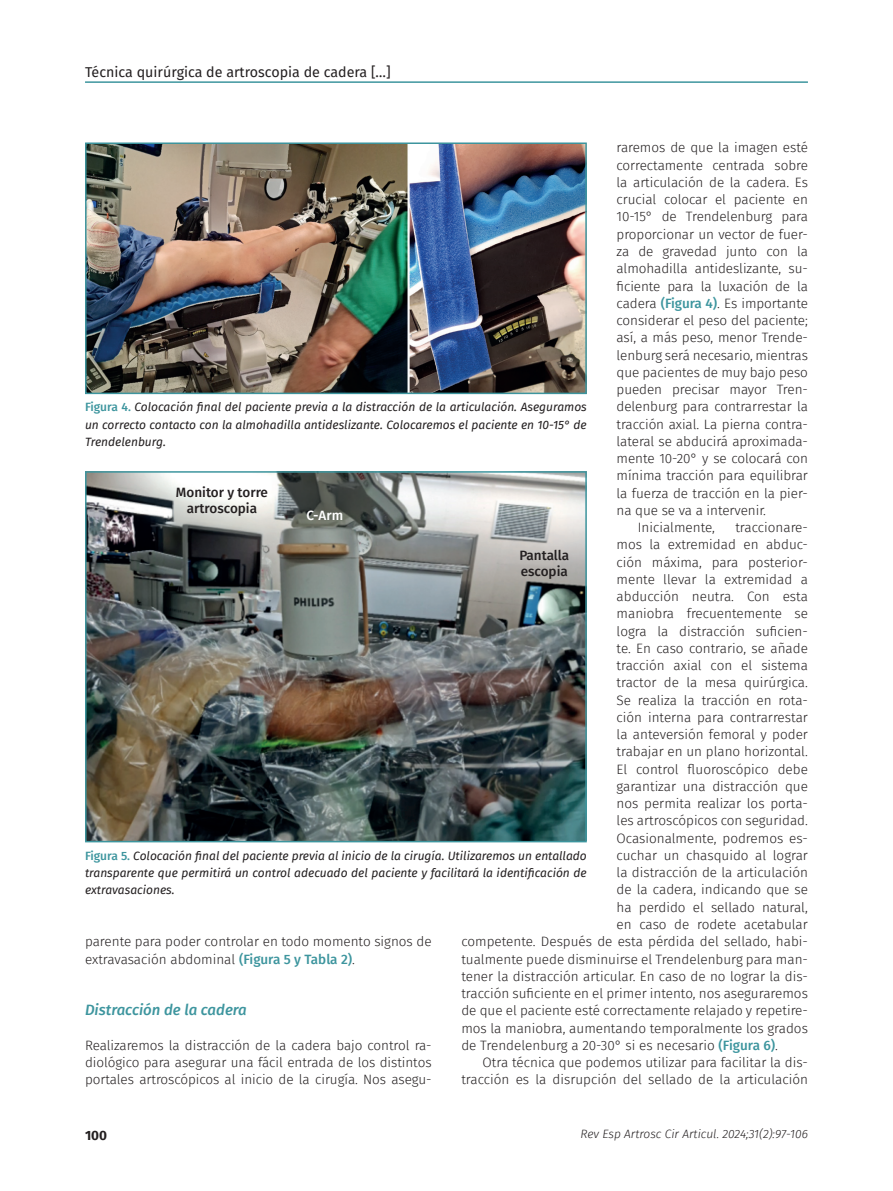
<style>
.page{position:relative;width:893px;height:1191px;background:#fff}
.page>*{position:absolute;margin:0;border:0;box-sizing:border-box;transform-origin:0 0}
.Subladillo{font:italic 500 15px "Fira Sans FS";color:#3d959e}
.t1{font:14.25px "Fira Sans FS";color:#231f20}
.Párrafo_general{font:13.5px/17.2px "Fira Sans Light FS";color:#231f20}
.Primer_párrafo{font:13.5px/17.2px "Fira Sans Light FS";letter-spacing:-.005em;color:#231f20;text-align:justify}
.Subladillo_2_postsuladillo_1{font:500 13.5px "Fira Sans FS";color:#231f20}
.Subladillo_2_postsuladillo_1-2{font:500 13.5px "Fira Sans FS";color:#fff}
.t2{font:700 13.5px "Fira Sans FS";color:#231f20}
.Pie_de_foto{font:italic 12px/17.2px "Fira Sans FS";color:#231f20;text-align:justify}
.t3{font:italic 300 12px "Fira Sans FS";color:#231f20}
.s1{font-family:"Fira Sans FS";font-weight:500;color:#3d959e}
.s2{font-weight:500;font-style:normal;color:#3d959e}
</style>
<div class="page">
<hr style="left:85px;top:81px;width:723px;height:2px;background:#3d959e">
<img style="left:88px;top:145px;width:496px;height:246px">
<div style="left:85px;top:142px;width:502px;height:252px;border:2px solid #3d959e"></div>
<img style="left:88px;top:474px;width:496px;height:365px">
<div style="left:85px;top:471px;width:502px;height:371px;border:2px solid #3d959e"></div>
<p class="t1" style="left:85px;top:62px;width:307px">Técnica quirúrgica de artroscopia de cadera […]</p>
<p class="Primer_párrafo" style="left:617px;top:139px;width:193px">raremos de que la imagen esté correctamente centrada sobre la articulación de la cadera. Es crucial colocar el paciente en 10-15° de Trendelenburg para proporcionar un vector de fuer&shy;za de gravedad junto con la almohadilla antideslizante, su&shy;ficiente para la luxación de la cadera <span class="s1">(Figura 4)</span>. Es importante considerar el peso del paciente; así, a más peso, menor Trende&shy;lenburg será necesario, mientras que pacientes de muy bajo peso pueden precisar mayor Tren&shy;delenburg para contrarrestar la tracción axial. La pierna contra&shy;lateral se abducirá aproximada&shy;mente 10-20° y se colocará con mínima tracción para equilibrar la fuerza de tracción en la pier&shy;na que se va a intervenir.</p>
<p class="Párrafo_general" style="left:638px;top:519px;width:79px">Inicialmente,</p>
<p class="Párrafo_general" style="left:735px;top:519px;width:74px">traccionare-</p>
<p class="Párrafo_general" style="left:617px;top:536px;width:193px">mos la extremidad en abduc-</p>
<p class="Párrafo_general" style="left:617px;top:553px;width:193px">ción máxima, para posterior-</p>
<p class="Párrafo_general" style="left:617px;top:570px;width:193px">mente llevar la extremidad a</p>
<p class="Párrafo_general" style="left:617px;top:588px;width:193px">abducción neutra. Con esta</p>
<p class="Párrafo_general" style="left:617px;top:605px;width:193px">maniobra frecuentemente se</p>
<p class="Párrafo_general" style="left:617px;top:622px;width:193px">logra la distracción suficien-</p>
<p class="Párrafo_general" style="left:617px;top:639px;width:193px">te. En caso contrario, se añade</p>
<p class="Párrafo_general" style="left:617px;top:657px;width:193px">tracción axial con el sistema</p>
<p class="Párrafo_general" style="left:617px;top:674px;width:193px">tractor de la mesa quirúrgica.</p>
<p class="Párrafo_general" style="left:617px;top:691px;width:193px">Se realiza la tracción en rota-</p>
<p class="Párrafo_general" style="left:617px;top:708px;width:193px">ción interna para contrarrestar</p>
<p class="Párrafo_general" style="left:617px;top:726px;width:193px">la anteversión femoral y poder</p>
<p class="Párrafo_general" style="left:617px;top:743px;width:193px">trabajar en un plano horizontal.</p>
<p class="Párrafo_general" style="left:617px;top:760px;width:193px">El control fluoroscópico debe</p>
<p class="Párrafo_general" style="left:617px;top:777px;width:193px">garantizar una distracción que</p>
<p class="Párrafo_general" style="left:617px;top:795px;width:193px">nos permita realizar los porta-</p>
<p class="Párrafo_general" style="left:617px;top:812px;width:193px">les artroscópicos con seguridad.</p>
<p class="Párrafo_general" style="left:617px;top:829px;width:193px">Ocasionalmente, podremos es-</p>
<p class="Párrafo_general" style="left:617px;top:846px;width:193px">cuchar un chasquido al lograr</p>
<p class="Párrafo_general" style="left:617px;top:864px;width:193px">la distracción de la articulación</p>
<p class="Párrafo_general" style="left:617px;top:881px;width:193px">de la cadera, indicando que se</p>
<p class="Párrafo_general" style="left:617px;top:898px;width:193px">ha perdido el sellado natural,</p>
<p class="Párrafo_general" style="left:617px;top:915px;width:193px">en caso de rodete acetabular</p>
<p class="Párrafo_general" style="left:461px;top:933px;width:348px">competente. Después de esta pérdida del sellado, habi-</p>
<p class="Párrafo_general" style="left:461px;top:950px;width:348px">tualmente puede disminuirse el Trendelenburg para man-</p>
<p class="Párrafo_general" style="left:461px;top:967px;width:348px">tener la distracción articular. En caso de no lograr la dis-</p>
<p class="Párrafo_general" style="left:461px;top:984px;width:348px">tracción suficiente en el primer intento, nos aseguraremos</p>
<p class="Párrafo_general" style="left:461px;top:1002px;width:348px">de que el paciente esté correctamente relajado y repetire-</p>
<p class="Párrafo_general" style="left:461px;top:1019px;width:348px">mos la maniobra, aumentando temporalmente los grados</p>
<p class="Párrafo_general" style="left:461px;top:1036px;width:318px">de Trendelenburg a 20-30° si es necesario <span class="s1">(Figura 6)</span>.</p>
<p class="Párrafo_general" style="left:461px;top:1053px;width:348px;text-align:right">Otra técnica que podemos utilizar para facilitar la dis&shy;tracción es la disrupción del sellado de la articulación</p>
<p class="Pie_de_foto" style="left:85px;top:398px;width:503px"><span class="s2">Figura 4.</span> Colocación final del paciente previa a la distracción de la articulación. Aseguramos un correcto contacto con la almohadilla antideslizante. Colocaremos el paciente en 10-15° de Trendelenburg.</p>
<p class="Subladillo_2_postsuladillo_1" style="left:176px;top:482px;width:94px">Monitor y torre</p>
<p class="Subladillo_2_postsuladillo_1" style="left:187px;top:499px;width:72px">artroscopia</p>
<p class="Subladillo_2_postsuladillo_1-2" style="left:306px;top:505px;width:38px">C-Arm</p>
<p class="Subladillo_2_postsuladillo_1" style="left:519px;top:545px;width:51px">Pantalla</p>
<p class="Subladillo_2_postsuladillo_1" style="left:521px;top:561px;width:49px">escopia</p>
<p class="Pie_de_foto" style="left:85px;top:847px;width:503px"><span class="s2">Figura 5.</span> Colocación final del paciente previa al inicio de la cirugía. Utilizaremos un entallado transparente que permitirá un control adecuado del paciente y facilitará la identificación de extravasaciones.</p>
<p class="Párrafo_general" style="left:85px;top:933px;width:348px">parente para poder controlar en todo momento signos de extravasación abdominal <span class="s1">(Figura 5 y Tabla 2)</span>.</p>
<p class="Subladillo" style="left:85px;top:999px;width:163px">Distracción de la cadera</p>
<p class="Primer_párrafo" style="left:85px;top:1036px;width:348px">Realizaremos la distracción de la cadera bajo control ra&shy;diológico para asegurar una fácil entrada de los distintos portales artroscópicos al inicio de la cirugía. Nos asegu-</p>
<p class="t2" style="left:85px;top:1124px;width:24px">100</p>
<p class="t3" style="left:581px;top:1125px;width:229px">Rev Esp Artrosc Cir Articul. 2024;31(2):97-106</p>
</div>
